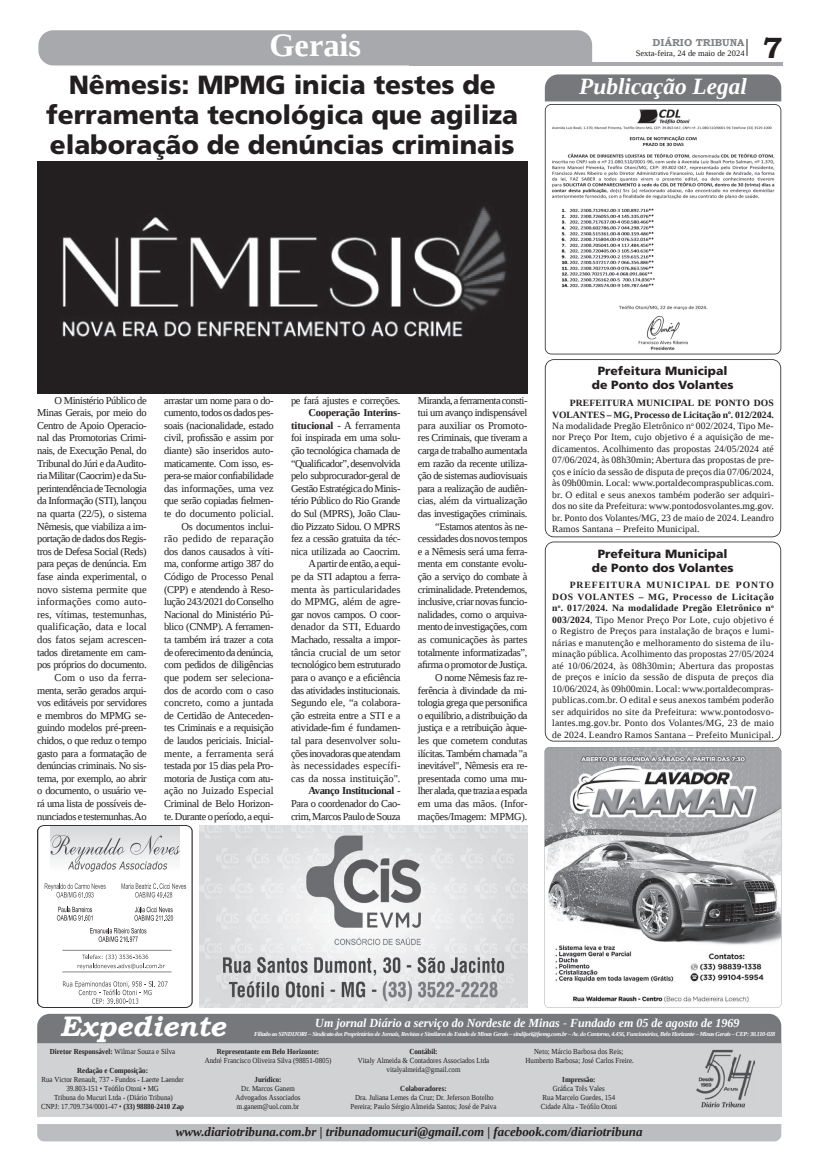
<style>
.page{position:relative;width:821px;height:1166px;background:#fff}
.page>*{position:absolute;margin:0;border:0;box-sizing:border-box;transform-origin:0 0}
.t1{font:700 32.38px "Liberation Serif";color:#fff}
.t2{font:700 29.31px "Bookman Old Style";color:#231f20}
.t3{font:italic 700 28.26px "Bookman Old Style";color:#fff}
.t4{font:900 26.25px/29.8px "Frutiger LT Std";letter-spacing:-.005em;color:#231f20}
.t5{font:italic 700 23.28px "Liberation Serif";color:#fff}
.t6{font:italic 700 12.95px "Liberation Serif";color:#231f20}
.t7{font:italic 700 12.34px "Liberation Serif";color:#fff}
.t8{font:900 11.9px/14.3px "Frutiger LT Std";color:#231f20;text-align:center}
.t9{font:10.5px/12.6px "Liberation Serif";letter-spacing:-.035em;color:#231f20;text-align:right}
.t10{font:700 10.06px "Bookman Old Style";color:#808285}
.t11{font:9.54px/11.5px "Liberation Serif";letter-spacing:.015em;color:#231f20;text-align:justify}
.t12{font:8.4px "Liberation Serif";color:#231f20}
.t13{font:7.7px/9.2px "Liberation Serif";color:#231f20;text-align:center;scale:.91 1}
.t14{font:700 7.7px "Liberation Serif";color:#231f20;scale:.91 1}
.t15{font:italic 700 6.12px "Liberation Serif";letter-spacing:-.045em;color:#fff}
.s1{font-weight:700}
.s2{font-weight:400}
</style>
<div class="page">
<hr style="left:409px;top:62px;width:374px;height:3px;background:#a8a9ad">
<div style="left:38px;top:30px;width:554px;height:35px;background:#a8a9ad"></div>
<svg style="left:747px;top:39px;width:1px;height:17px"></svg>
<div style="left:37px;top:1124px;width:744px;height:17px;background:#bcbdc0"></div>
<div style="left:545px;top:74px;width:236px;height:27px;background:#76787b"></div>
<svg style="left:545px;top:359px;width:236px;height:178px"></svg>
<svg style="left:545px;top:541px;width:236px;height:200px"></svg>
<div style="left:37px;top:1043px;width:744px;height:73px;background:#d1d2d4"></div>
<div style="left:37px;top:1014px;width:744px;height:29px;background:#76787b"></div>
<img style="left:696px;top:1049px;width:58px;height:59px">
<img style="left:200px;top:825px;width:327px;height:183px">
<svg style="left:37px;top:825px;width:156px;height:183px"></svg>
<svg style="left:545px;top:747px;width:236px;height:261px"></svg>
<svg style="left:545px;top:104px;width:236px;height:250px"></svg>
<img style="left:37px;top:161px;width:490px;height:232px">
<h1 class="t1" style="left:269px;top:24px;width:93px">Gerais</h1>
<p class="t10" style="left:653px;top:35px;width:93px">DIÁRIO TRIBUNA</p>
<p class="t12" style="left:636px;top:48px;width:110px">Sexta-feira, 24 de maio de 2024</p>
<h3 class="t4" style="left:69px;top:70px;width:429px">Nêmesis: MPMG inicia testes de</h3>
<h3 class="t5" style="left:579px;top:71px;width:169px">Publicação Legal</h3>
<h3 class="t4" style="left:46px;top:100px;width:474px">ferramenta tecnológica que agiliza elaboração de denúncias criminais</h3>
<h2 class="t2" style="left:763px;top:27px;width:21px">7</h2>
<p class="t8" style="left:592px;top:364px;width:143px">Prefeitura Municipal de Ponto dos Volantes</p>
<p class="t9" style="left:37px;top:394px;width:111px">O Ministério Público de<br>Minas Gerais, por meio do<br>Centro de Apoio Operacio&shy;nal das Promotorias Crimi&shy;nais, de Execução Penal, do<br>Tribunal do Júri e da Audito&shy;ria Militar (Caocrim) e da Su&shy;perintendência de Tecnologia da Informação (STI), lançou na quarta (22/5), o sistema<br>Nêmesis, que viabiliza a im&shy;portação de dados dos Regis&shy;tros de Defesa Social (Reds) para peças de denúncia. Em fase ainda experimental, o novo sistema permite que informações como auto&shy;res, vítimas, testemunhas, qualificação, data e local dos fatos sejam acrescen&shy;tados diretamente em cam&shy;pos próprios do documento.<br>Com o uso da ferra&shy;menta, serão gerados arqui&shy;vos editáveis por servidores e membros do MPMG se&shy;guindo modelos pré-preen&shy;chidos, o que reduz o tempo gasto para a formatação de denúncias criminais. No sis&shy;tema, por exemplo, ao abrir o documento, o usuário ve&shy;rá uma lista de possíveis de&shy;nunciados e testemunhas. Ao</p>
<p class="t9" style="left:164px;top:394px;width:111px">arrastar um nome para o do&shy;cumento, todos os dados pes&shy;soais (nacionalidade, estado civil, profissão e assim por diante) são inseridos auto&shy;maticamente. Com isso, es&shy;pera-se maior confiabilidade das informações, uma vez que serão copiadas fielmen&shy;te do documento policial.<br>Os documentos inclui-<br>rão pedido de reparação dos danos causados à víti&shy;ma, conforme artigo 387 do<br>Código de Processo Penal (CPP) e atendendo à Reso&shy;lução 243/2021 do Conselho<br>Nacional do Ministério Pú&shy;blico (CNMP). A ferramen&shy;ta também irá trazer a cota de oferecimento da denúncia, com pedidos de diligências que podem ser seleciona&shy;dos de acordo com o caso concreto, como a juntada de Certidão de Anteceden&shy;tes Criminais e a requisição de laudos periciais. Inicial&shy;mente, a ferramenta será testada por 15 dias pela Pro&shy;motoria de Justiça com atu&shy;ação no Juizado Especial<br>Criminal de Belo Horizon&shy;te. Durante o período, a equi-</p>
<p class="t9" style="left:291px;top:394px;width:111px">pe fará ajustes e correções.</p>
<p class="t9" style="left:291px;top:406px;width:111px"><span class="s1">Cooperação Interins&shy;titucional</span> - A ferramenta foi inspirada em uma solu&shy;ção tecnológica chamada de “Qualificador”, desenvolvida pelo subprocurador-geral de<br>Gestão Estratégica do Minis&shy;tério Público do Rio Grande do Sul (MPRS), João Clau&shy;dio Pizzato Sidou. O MPRS fez a cessão gratuita da téc&shy;nica utilizada ao Caocrim.<br>A partir de então, a equi-<br>pe da STI adaptou a ferra&shy;menta às particularidades do MPMG, além de agre&shy;gar novos campos. O coor&shy;denador da STI, Eduardo<br>Machado, ressalta a impor&shy;tância crucial de um setor tecnológico bem estruturado para o avanço e a eficiência das atividades institucionais.<br>Segundo ele, “a colabora&shy;ção estreita entre a STI e a atividade-fim é fundamen&shy;tal para desenvolver solu&shy;ções inovadoras que atendam às necessidades específi&shy;cas da nossa instituição".<br><span class="s1">Avanço Institucional</span> -<br>Para o coordenador do Cao&shy;crim, Marcos Paulo de Souza</p>
<p class="t9" style="left:418px;top:394px;width:111px">Miranda, a ferramenta consti&shy;tui um avanço indispensável para auxiliar os Promoto&shy;res Criminais, que tiveram a carga de trabalho aumentada em razão da recente utiliza&shy;ção de sistemas audiovisuais para a realização de audiên&shy;cias, além da virtualização das investigações criminais. “Estamos atentos às ne&shy;cessidades dos novos tempos e a Nêmesis será uma ferra&shy;menta em constante evolu&shy;ção a serviço do combate à criminalidade. Pretendemos, inclusive, criar novas funcio&shy;nalidades, como o arquiva&shy;mento de investigações, com as comunicações às partes totalmente informatizadas”, afirma o promotor de Justiça.<br>O nome Nêmesis faz re&shy;ferência à divindade da mi&shy;tologia grega que personifica o equilíbrio, a distribuição da justiça e a retribuição àque&shy;les que cometem condutas ilícitas. Também chamada "a inevitável", Nêmesis era re&shy;presentada como uma mu&shy;lher alada, que trazia a espada em uma das mãos. (Infor&shy;mações/Imagem: MPMG).</p>
<p class="t11" style="left:552px;top:397px;width:223px;text-indent:17px"><span class="s1">PREFEITURA MUNICIPAL DE PONTO DOS VOLANTES – MG, Processo de Licitação n</span><sup>o</sup><span class="s1">. 012/2024.<br></span>Na modalidade Pregão Eletrônico n<sup>o</sup> 002/2024, Tipo Me&shy;nor Preço Por Item, cujo objetivo é a aquisição de me&shy;dicamentos. Acolhimento das propostas 24/05/2024 até 07/06/2024, às 08h30min; Abertura das propostas de pre&shy;ços e início da sessão de disputa de preços dia 07/06/2024, às 09h00min. Local: www.portaldecompraspublicas.com. br. O edital e seus anexos também poderão ser adquiri&shy;dos no site da Prefeitura: www.pontodosvolantes.mg.gov. br. Ponto dos Volantes/MG, 23 de maio de 2024. Leandro Ramos Santana – Prefeito Municipal.</p>
<p class="t8" style="left:592px;top:546px;width:143px">Prefeitura Municipal de Ponto dos Volantes</p>
<p class="t11" style="left:552px;top:579px;width:223px;text-indent:17px"><span class="s1">PREFEITURA MUNICIPAL DE PONTO DOS VOLANTES – MG, Processo de Licitação n</span><sup>o</sup><span class="s1">. 017/2024. Na modalidade Pregão Eletrônico n</span><sup>o </sup><span class="s1">003/2024</span>, Tipo Menor Preço Por Lote, cujo objetivo é o Registro de Preços para instalação de braços e lumi&shy;nárias e manutenção e melhoramento do sistema de ilu&shy;minação pública. Acolhimento das propostas 27/05/2024 até 10/06/2024, às 08h30min; Abertura das propostas de preços e início da sessão de disputa de preços dia 10/06/2024, às 09h00min. Local: www.portaldecompras&shy;publicas.com.br. O edital e seus anexos também poderão ser adquiridos no site da Prefeitura: www.pontodosvo&shy;lantes.mg.gov.br. Ponto dos Volantes/MG, 23 de maio de 2024. Leandro Ramos Santana – Prefeito Municipal.</p>
<h3 class="t3" style="left:60px;top:1005px;width:167px">Expediente</h3>
<p class="t7" style="left:315px;top:1014px;width:426px">Um jornal Diário a serviço do Nordeste de Minas - Fundado em 05 de agosto de 1969</p>
<p class="t14" style="left:50px;top:1046px;width:139px">Diretor Responsável: <span class="s2">Wilmar Souza e Silva</span></p>
<p class="t14" style="left:77px;top:1065px;width:79px">Redação e Composição:</p>
<p class="t13" style="left:41px;top:1074px;width:159px">Rua Victor Renault, 737 - Fundos - Laerte Laender 39.803-151 • Teófilo Otoni • MG<br>Tribuna do Mucuri Ltda - (Diário Tribuna)<br>CNPJ: 17.709.734/0001-47 • <span class="s1">(33) 98880-2410 Zap</span></p>
<p class="t15" style="left:254px;top:1030px;width:523px">Filiado ao SINDIJORI – Sindicato dos Proprietários de Jornais, Revistas e Similares do Estado de Minas Gerais – sindijori@fiemg.com.br – Av. do Contorno, 4.456, Funcionários, Belo Horizonte – Minas Gerais – CEP: 30.110-028</p>
<p class="t14" style="left:409px;top:1046px;width:33px">Contábil:</p>
<p class="t13" style="left:358px;top:1056px;width:146px">Vitaly Almeida &amp; Contadores Associados Ltda vitalyalmeida@gmail.com</p>
<p class="t14" style="left:400px;top:1083px;width:52px">Colaboradores:</p>
<p class="t13" style="left:351px;top:1093px;width:162px">Dra. Juliana Lemes da Cruz; Dr. Jeferson Botelho<br>Pereira; Paulo Sérgio Almeida Santos; José de Paiva</p>
<p class="t14" style="left:217px;top:1046px;width:114px">Representante em Belo Horizonte:</p>
<p class="t13" style="left:205px;top:1056px;width:141px">André Francisco Oliveira Silva (98851-0805)</p>
<p class="t14" style="left:255px;top:1074px;width:31px">Jurídico:</p>
<p class="t13" style="left:236px;top:1083px;width:73px">Dr. Marcos Ganem<br>Advogados Associados m.ganem@uol.com.br</p>
<p class="t13" style="left:526px;top:1047px;width:121px">Neto; Márcio Barbosa dos Reis;<br>Humberto Barbosa; José Carlos Freire.</p>
<p class="t14" style="left:562px;top:1074px;width:38px">Impressão:</p>
<p class="t13" style="left:541px;top:1084px;width:85px">Gráfica Três Vales<br>Rua Marcelo Guedes, 154<br>Cidade Alta - Teófilo Otoni</p>
<p class="t6" style="left:176px;top:1123px;width:468px">www.diariotribuna.com.br | tribunadomucuri@gmail.com | facebook.com/diariotribuna</p>
</div>
